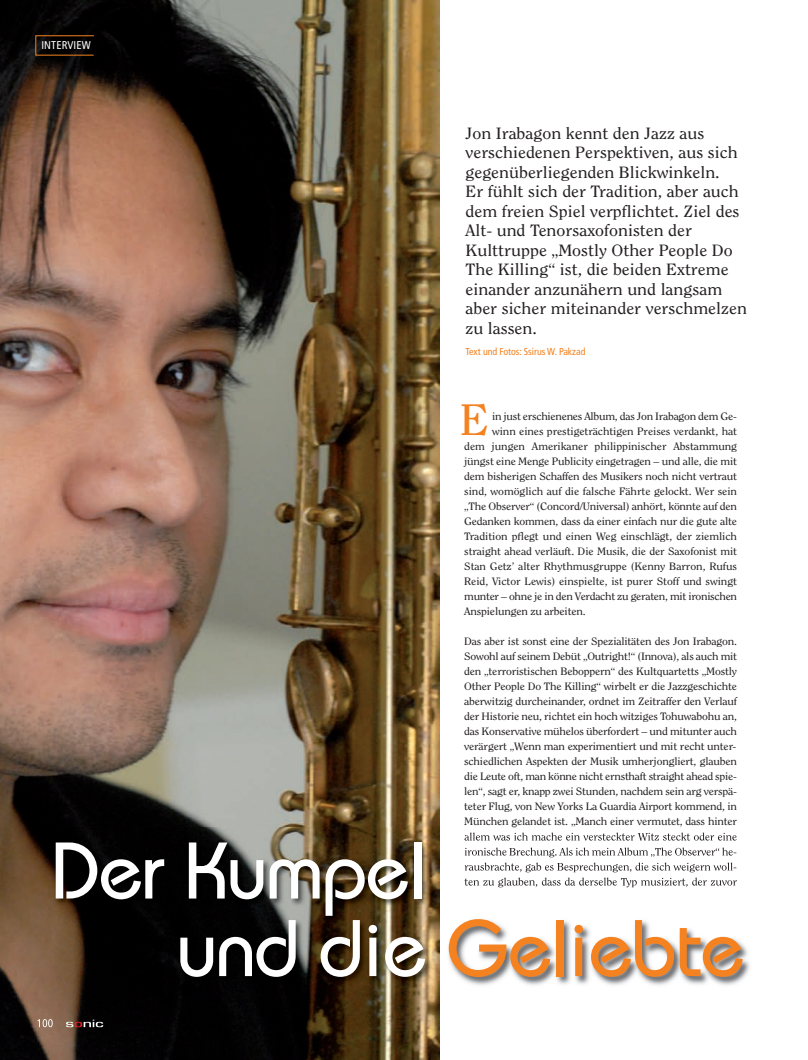
<style>
.page{position:relative;width:808px;height:1060px;background:#fff}
.page>*{position:absolute;margin:0;border:0;box-sizing:border-box;transform-origin:0 0}
.t1{font:500 80px/77.5px "Bauhaus";letter-spacing:-.015em;color:#fff}
.t2{font:43.75px "Clearface Std";color:#f58220;scale:1.1 1}
.t3{font:16.25px/19.5px "Clearface Std";color:#231f20;scale:1.1 1}
.t4{font:condensed 11.25px "Frutiger LT Std";letter-spacing:.01em;color:#fff}
.t5{font:10.62px/15px "Clearface Std";letter-spacing:-.015em;color:#231f20;text-align:justify;scale:1.1 1}
.t6{font:condensed 10px "Frutiger LT Std";letter-spacing:-.005em;color:#f58220}
.s1{color:#f58220}
</style>
<div class="page">
<img style="left:0;top:0;width:439px;height:1059px">
<img style="left:39px;top:827px;width:711px;height:218px">
<img style="left:464px;top:832px;width:64px;height:8px">
<img style="left:465px;top:847px;width:60px;height:8px">
<img style="left:465px;top:862px;width:54px;height:8px">
<img style="left:464px;top:877px;width:59px;height:10px">
<img style="left:39px;top:1019px;width:14px;height:8px">
<svg style="left:66px;top:1021px;width:16px;height:6px"></svg>
<img style="left:84px;top:1019px;width:19px;height:8px">
<p class="t4" style="left:41px;top:41px;width:51px">INTERVIEW</p>
<p class="t3" style="left:465px;top:124px;width:257px">Jon Irabagon kennt den Jazz aus verschiedenen Perspektiven, aus sich gegenüberliegenden Blickwinkeln.<br>Er fühlt sich der Tradition, aber auch dem freien Spiel verpflichtet. Ziel des Alt- und Tenorsaxofonisten der Kulttruppe „Mostly Other People Do The Killing“ ist, die beiden Extreme einander anzunähern und langsam aber sicher miteinander verschmelzen zu lassen.</p>
<p class="t6" style="left:465px;top:347px;width:122px">Text und Fotos: Ssirus W. Pakzad</p>
<h2 class="t2" style="left:460px;top:402px;width:28px">E</h2>
<p class="t5" style="left:492px;top:409px;width:224px">in just erschienenes Album, das Jon Irabagon dem Ge-</p>
<p class="t5" style="left:492px;top:424px;width:224px">winn eines prestigeträchtigen Preises verdankt, hat</p>
<p class="t5" style="left:464px;top:439px;width:250px">dem jungen Amerikaner philippinischer Abstammung</p>
<p class="t5" style="left:464px;top:454px;width:250px">jüngst eine Menge Publicity eingetragen – und alle, die mit</p>
<p class="t5" style="left:464px;top:469px;width:250px">dem bisherigen Schaffen des Musikers noch nicht vertraut</p>
<p class="t5" style="left:464px;top:484px;width:250px">sind, womöglich auf die falsche Fährte gelockt. Wer sein</p>
<p class="t5" style="left:464px;top:499px;width:250px">„The Observer“ (Concord/Universal) anhört, könnte auf den</p>
<p class="t5" style="left:464px;top:514px;width:250px">Gedanken kommen, dass da einer einfach nur die gute alte</p>
<p class="t5" style="left:464px;top:529px;width:250px">Tradition pflegt und einen Weg einschlägt, der ziemlich</p>
<p class="t5" style="left:464px;top:544px;width:250px">straight ahead verläuft. Die Musik, die der Saxofonist mit</p>
<p class="t5" style="left:464px;top:559px;width:250px">Stan Getz’ alter Rhythmusgruppe (Kenny Barron, Rufus</p>
<p class="t5" style="left:464px;top:574px;width:250px">Reid, Victor Lewis) einspielte, ist purer Stoff und swingt</p>
<p class="t5" style="left:464px;top:589px;width:250px">munter – ohne je in den Verdacht zu geraten, mit ironischen</p>
<p class="t5" style="left:464px;top:604px;width:112px">Anspielungen zu arbeiten.</p>
<p class="t5" style="left:464px;top:634px;width:250px">Das aber ist sonst eine der Spezialitäten des Jon Irabagon.<br>Sowohl auf seinem Debüt „Outright!“ (Innova), als auch mit den „terroristischen Beboppern“ des Kultquartetts „Mostly Other People Do The Killing“ wirbelt er die Jazzgeschichte aberwitzig durcheinander, ordnet im Zeitraffer den Verlauf der Historie neu, richtet ein hoch witziges Tohuwabohu an, das Konservative mühelos überfordert – und mitunter auch verärgert „Wenn man experimentiert und mit recht unter&shy;schiedlichen Aspekten der Musik umherjongliert, glauben die Leute oft, man könne nicht ernsthaft straight ahead spie&shy;len“, sagt er, knapp zwei Stunden, nachdem sein arg verspä&shy;teter Flug, von New Yorks La Guardia Airport kommend, in München gelandet ist. „Manch einer vermutet, dass hinter</p>
<h1 class="t1" style="left:177px;top:840px;width:570px;text-indent:-126px">Der Kumpel<br>und die <span class="s1">Geliebte</span></h1>
</div>
